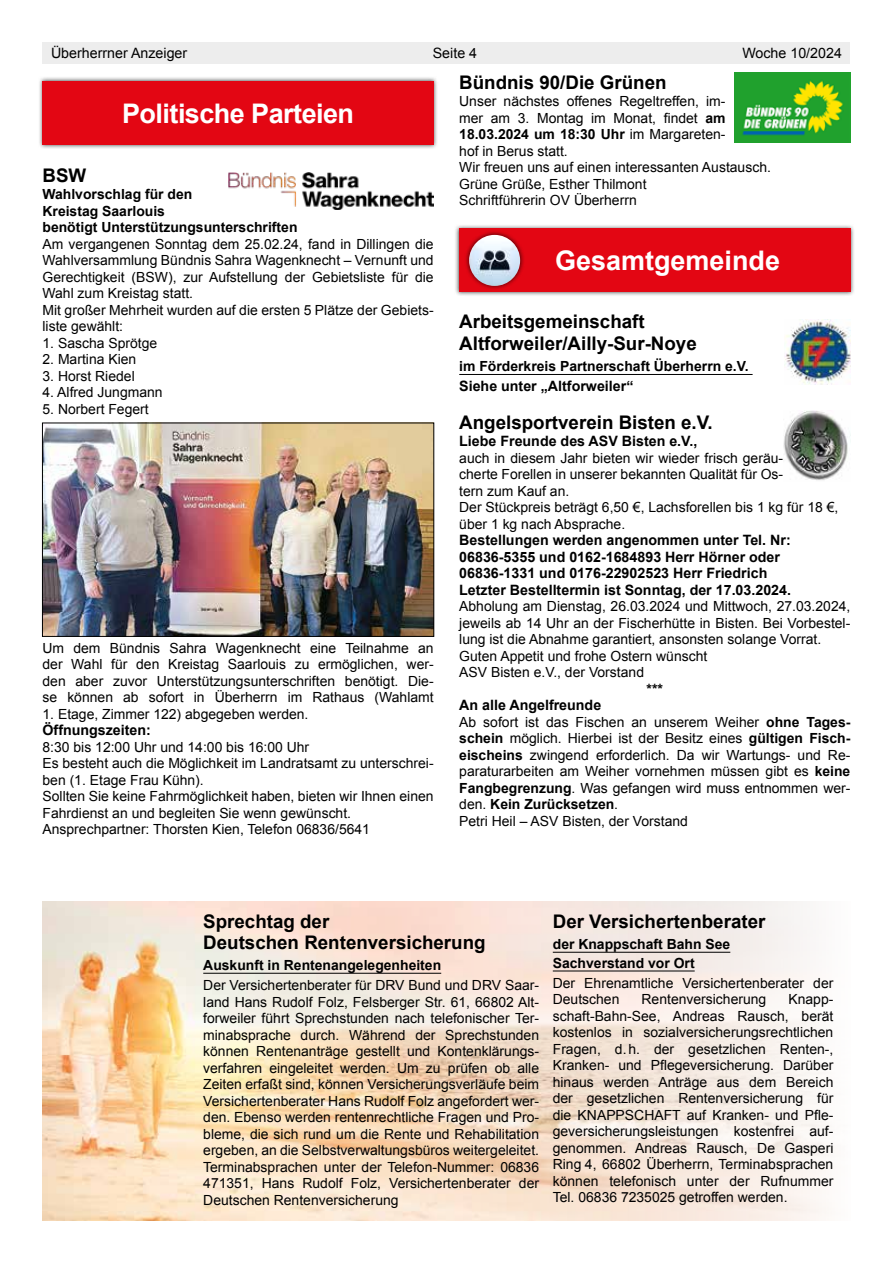
<style>
.page{position:relative;width:893px;height:1263px;background:#fff}
.page>*{position:absolute;margin:0;border:0;box-sizing:border-box;transform-origin:0 0}
.t1{font:700 27px "Arial";letter-spacing:-.02em;color:#fff}
.t2{font:700 27px "Arial";color:#fff}
.t3{font:700 18.75px/21px "Arial";color:#000}
.t4{font:700 14.25px/16.5px "Arial";color:#000}
.t5{font:14.25px "Arial";color:#000}
.t6{font:13.95px/16.5px "Arial";color:#000}
.t7{font:700 13.95px/16.5px "Arial";color:#000}
.s1{font-weight:700}
</style>
<div class="page">
<div style="left:43px;top:43px;width:807px;height:21px;background:#ededed"></div>
<div style="left:38px;top:76px;width:401px;height:73px;background:#000;opacity:.7"></div>
<div style="left:43px;top:81px;width:391px;height:64px;background:#e30613"></div>
<img style="left:228px;top:172px;width:206px;height:37px">
<img style="left:44px;top:425px;width:388px;height:210px">
<div style="left:42px;top:423px;width:392px;height:214px;border:1px solid #000"></div>
<img style="left:43px;top:901px;width:789px;height:319px">
<hr style="left:553px;top:952px;width:177px;height:1px;background:#000">
<hr style="left:553px;top:971px;width:142px;height:1px;background:#000">
<hr style="left:203px;top:973px;width:238px;height:1px;background:#000">
<hr style="left:459px;top:374px;width:294px;height:1px;background:#000">
<img style="left:734px;top:72px;width:116px;height:70px">
<div style="left:455px;top:224px;width:400px;height:73px;background:#000;opacity:.7"></div>
<div style="left:459px;top:228px;width:391px;height:64px;background:#e30613"></div>
<div style="left:464px;top:230px;width:61px;height:61px;background:#000;opacity:.7"></div>
<img style="left:469px;top:235px;width:51px;height:51px;border-radius:26px">
<img style="left:784px;top:320px;width:66px;height:64px">
<img style="left:783px;top:410px;width:65px;height:70px">
<p class="t5" style="left:51px;top:44px;width:138px">Überherrner Anzeiger</p>
<p class="t5" style="left:433px;top:44px;width:46px">Seite 4</p>
<p class="t5" style="left:742px;top:44px;width:101px">Woche 10/2024</p>
<h1 class="t1" style="left:122px;top:96px;width:233px">Politische Parteien</h1>
<h2 class="t3" style="left:43px;top:166px;width:45px">BSW</h2>
<p class="t7" style="left:43px;top:187px;width:256px">Wahlvorschlag für den<br>Kreistag Saarlouis<br>benötigt Unterstützungsunterschriften</p>
<p class="t6" style="left:43px;top:236px;width:393px">Am vergangenen Sonntag dem 25.02.24, fand in Dillingen die Wahlversammlung Bündnis Sahra Wagenknecht – Vernunft und Gerechtigkeit (BSW), zur Aufstellung der Gebietsliste für die Wahl zum Kreistag statt.<br>Mit großer Mehrheit wurden auf die ersten 5 Plätze der Gebiets&shy;liste gewählt:</p>
<p class="t6" style="left:43px;top:335px;width:116px">1. Sascha Sprötge</p>
<p class="t6" style="left:43px;top:351px;width:95px">2. Martina Kien</p>
<p class="t6" style="left:43px;top:368px;width:94px">3. Horst Riedel</p>
<p class="t6" style="left:43px;top:384px;width:122px">4. Alfred Jungmann</p>
<p class="t6" style="left:43px;top:401px;width:108px">5. Norbert Fegert</p>
<p class="t6" style="left:43px;top:640px;width:393px;text-align:justify">Um dem Bündnis Sahra Wagenknecht eine Teilnahme an der Wahl für den Kreistag Saarlouis zu ermöglichen, wer&shy;den aber zuvor Unterstützungsunterschriften benötigt. Die&shy;se können ab sofort in Überherrn im Rathaus (Wahlamt</p>
<p class="t6" style="left:43px;top:706px;width:267px">1. Etage, Zimmer 122) abgegeben werden.</p>
<p class="t4" style="left:43px;top:723px;width:110px">Öffnungszeiten:</p>
<p class="t6" style="left:43px;top:739px;width:393px">8:30 bis 12:00 Uhr und 14:00 bis 16:00 Uhr<br>Es besteht auch die Möglichkeit im Landratsamt zu unterschrei&shy;ben (1. Etage Frau Kühn).<br>Sollten Sie keine Fahrmöglichkeit haben, bieten wir Ihnen einen Fahrdienst an und begleiten Sie wenn gewünscht.<br>Ansprechpartner: Thorsten Kien, Telefon 06836/5641</p>
<h2 class="t3" style="left:459px;top:72px;width:209px">Bündnis 90/Die Grünen</h2>
<p class="t6" style="left:459px;top:93px;width:313px">Unser nächstes offenes Regeltreffen, im-<br>mer am 3. Montag im Monat, findet <span class="s1">am 18.03.2024 um 18:30 Uhr</span> im Margareten-<br>hof in Berus statt.<br>Wir freuen uns auf einen interessanten Austausch.<br>Grüne Grüße, Esther Thilmont<br>Schriftführerin OV Überherrn</p>
<h1 class="t2" style="left:555px;top:243px;width:227px">Gesamtgemeinde</h1>
<h2 class="t3" style="left:459px;top:311px;width:239px;line-height:21.9px">Arbeitsgemeinschaft<br>Altforweiler/Ailly-Sur-Noye</h2>
<p class="t7" style="left:459px;top:359px;width:291px">im Förderkreis Partnerschaft Überherrn e.V.</p>
<p class="t4" style="left:459px;top:379px;width:176px">Siehe unter „Altforweiler“</p>
<h2 class="t3" style="left:459px;top:412px;width:255px">Angelsportverein Bisten e.V.</h2>
<p class="t4" style="left:459px;top:433px;width:240px">Liebe Freunde des ASV Bisten e.V.,</p>
<p class="t6" style="left:459px;top:450px;width:381px">auch in diesem Jahr bieten wir wieder frisch geräu-<br>cherte Forellen in unserer bekannten Qualität für Os-<br>tern zum Kauf an.<br>Der Stückpreis beträgt 6,50 €, Lachsforellen bis 1 kg für 18 €, über 1 kg nach Absprache.</p>
<p class="t4" style="left:459px;top:532px;width:333px">Bestellungen werden angenommen unter Tel. Nr:<br>06836-5355 und 0162-1684893 Herr Hörner oder 06836-1331 und 0176-22902523 Herr Friedrich Letzter Bestelltermin ist Sonntag, der 17.03.2024.</p>
<p class="t6" style="left:459px;top:598px;width:393px">Abholung am Dienstag, 26.03.2024 und Mittwoch, 27.03.2024, jeweils ab 14 Uhr an der Fischerhütte in Bisten. Bei Vorbestel&shy;lung ist die Abnahme garantiert, ansonsten solange Vorrat.<br>Guten Appetit und frohe Ostern wünscht<br>ASV Bisten e.V., der Vorstand</p>
<p class="t4" style="left:646px;top:681px;width:18px">***</p>
<p class="t4" style="left:459px;top:697px;width:143px">An alle Angelfreunde</p>
<p class="t6" style="left:459px;top:714px;width:393px">Ab sofort ist das Fischen an unserem Weiher <span class="s1">ohne Tages&shy;schein</span> möglich. Hierbei ist der Besitz eines <span class="s1">gültigen Fisch&shy;eischeins</span> zwingend erforderlich. Da wir Wartungs- und Re&shy;paraturarbeiten am Weiher vornehmen müssen gibt es <span class="s1">keine Fangbegrenzung</span>. Was gefangen wird muss entnommen wer&shy;den. <span class="s1">Kein Zurücksetzen</span>.<br>Petri Heil – ASV Bisten, der Vorstand</p>
<h2 class="t3" style="left:203px;top:911px;width:284px">Sprechtag der<br>Deutschen Rentenversicherung</h2>
<p class="t7" style="left:203px;top:957px;width:239px">Auskunft in Rentenangelegenheiten</p>
<p class="t6" style="left:203px;top:977px;width:337px;text-align:justify">Der Versichertenberater für DRV Bund und DRV Saar&shy;land Hans Rudolf Folz, Felsberger Str. 61, 66802 Alt&shy;forweiler führt Sprechstunden nach telefonischer Ter&shy;minabsprache durch. Während der Sprechstunden können Rentenanträge gestellt und Kontenklärungs&shy;verfahren eingeleitet werden. Um zu prüfen ob alle Zeiten erfaßt sind, können Versicherungsverläufe beim Versichertenberater Hans Rudolf Folz angefordert wer&shy;den. Ebenso werden rentenrechtliche Fragen und Pro&shy;bleme, die sich rund um die Rente und Rehabilitation ergeben, an die Selbstverwaltungsbüros weitergeleitet.<br>Terminabsprachen unter der Telefon-Nummer: 06836<br>471351, Hans Rudolf Folz, Versichertenberater der Deutschen Rentenversicherung</p>
<h2 class="t3" style="left:553px;top:911px;width:214px">Der Versichertenberater</h2>
<p class="t7" style="left:553px;top:935px;width:179px;line-height:18.8px">der Knappschaft Bahn See<br>Sachverstand vor Ort</p>
<p class="t6" style="left:553px;top:975px;width:282px">Der Ehrenamtliche Versichertenberater der<br>Deutschen</p>
<p class="t6" style="left:553px;top:991px;width:282px;text-align:justify;text-indent:236px">Knapp&shy;schaft-Bahn-See, Andreas Rausch, berät kostenlos in sozialversicherungsrechtlichen Fragen, d.h. der gesetzlichen Renten-, Kranken- und Pflegeversicherung. Darüber hinaus werden Anträge aus dem Bereich der gesetzlichen Rentenversicherung für die KNAPPSCHAFT auf Kranken- und Pfle&shy;geversicherungsleistungen kostenfrei auf&shy;genommen. Andreas Rausch, De Gasperi Ring 4, 66802 Überherrn, Terminabsprachen können telefonisch unter der Rufnummer Tel. 06836 7235025 getroffen werden.</p>
<p class="t6" style="left:641px;top:991px;width:126px">Rentenversicherung</p>
</div>
